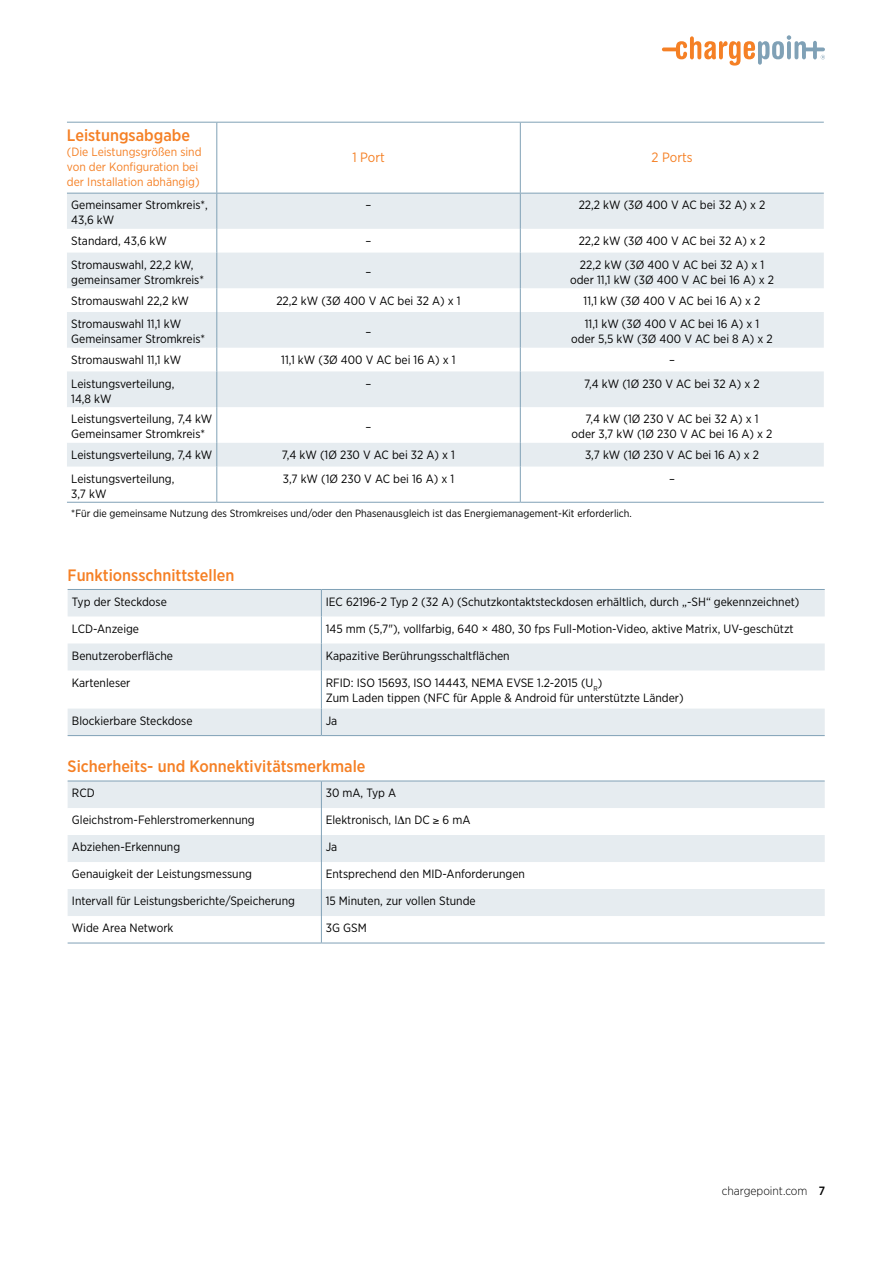
<style>
.page{position:relative;width:893px;height:1263px;background:#fff}
.page>*{position:absolute;margin:0;border:0;box-sizing:border-box;transform-origin:0 0}
.t1{font:500 16.5px "Gotham Narrow";color:#f58025}
.t2{font:13.5px "Gotham Narrow";color:#f58025}
.t3{font:12px/15px "Gotham Narrow";color:#000}
.t4{font:12px/15px "Gotham Narrow";color:#f58025}
.t5{font:300 12px "Gotham Narrow";color:#000}
.t6{font:10.5px "Gotham Narrow";color:#000}
.s1{font-weight:500}
</style>
<div class="page">
<svg style="left:662px;top:35px;width:163px;height:31px"></svg>
<svg style="left:68px;top:782px;width:757px;height:134px;fill:#e6ecf0"></svg>
<hr style="left:68px;top:781px;width:253px;height:1px;background:#80a1b6">
<hr style="left:321px;top:781px;width:504px;height:1px;background:#80a1b6">
<svg style="left:321px;top:781px;width:1px;height:162px"></svg>
<hr style="left:68px;top:943px;width:253px;height:1px;background:#80a1b6">
<hr style="left:321px;top:943px;width:504px;height:1px;background:#80a1b6">
<svg style="left:68px;top:590px;width:757px;height:145px;fill:#e6ecf0"></svg>
<hr style="left:68px;top:735px;width:253px;height:1px;background:#80a1b6">
<hr style="left:321px;top:735px;width:504px;height:1px;background:#80a1b6">
<hr style="left:68px;top:589px;width:253px;height:1px;background:#80a1b6">
<hr style="left:321px;top:589px;width:504px;height:1px;background:#80a1b6">
<svg style="left:321px;top:590px;width:1px;height:80px"></svg>
<hr style="left:321px;top:670px;width:1px;height:39px;background:#80a1b6">
<svg style="left:321px;top:709px;width:1px;height:26px"></svg>
<svg style="left:67px;top:194px;width:757px;height:273px;fill:#e6ecf0"></svg>
<hr style="left:67px;top:122px;width:150px;height:1px;background:#80a1b6">
<hr style="left:217px;top:122px;width:303px;height:1px;background:#80a1b6">
<hr style="left:520px;top:122px;width:304px;height:1px;background:#80a1b6">
<hr style="left:217px;top:123px;width:1px;height:70px;background:#80a1b6">
<hr style="left:520px;top:123px;width:1px;height:70px;background:#80a1b6">
<hr style="left:217px;top:193px;width:1px;height:36px;background:#80a1b6">
<hr style="left:520px;top:193px;width:1px;height:36px;background:#80a1b6">
<svg style="left:217px;top:229px;width:1px;height:24px"></svg>
<svg style="left:520px;top:229px;width:1px;height:24px"></svg>
<hr style="left:217px;top:253px;width:1px;height:35px;background:#80a1b6">
<hr style="left:520px;top:253px;width:1px;height:35px;background:#80a1b6">
<svg style="left:217px;top:288px;width:1px;height:24px"></svg>
<svg style="left:520px;top:288px;width:1px;height:24px"></svg>
<hr style="left:217px;top:312px;width:1px;height:36px;background:#80a1b6">
<hr style="left:520px;top:312px;width:1px;height:36px;background:#80a1b6">
<svg style="left:217px;top:348px;width:1px;height:23px"></svg>
<svg style="left:520px;top:348px;width:1px;height:23px"></svg>
<hr style="left:217px;top:371px;width:1px;height:36px;background:#80a1b6">
<hr style="left:520px;top:371px;width:1px;height:36px;background:#80a1b6">
<hr style="left:217px;top:407px;width:1px;height:36px;background:#80a1b6">
<hr style="left:520px;top:407px;width:1px;height:36px;background:#80a1b6">
<svg style="left:217px;top:443px;width:1px;height:24px"></svg>
<svg style="left:520px;top:443px;width:1px;height:24px"></svg>
<hr style="left:217px;top:467px;width:1px;height:35px;background:#80a1b6">
<hr style="left:520px;top:467px;width:1px;height:35px;background:#80a1b6">
<hr style="left:67px;top:502px;width:150px;height:1px;background:#80a1b6">
<hr style="left:217px;top:502px;width:303px;height:1px;background:#80a1b6">
<hr style="left:520px;top:502px;width:304px;height:1px;background:#80a1b6">
<hr style="left:67px;top:193px;width:150px;height:1px;background:#80a1b6">
<hr style="left:217px;top:193px;width:303px;height:1px;background:#80a1b6">
<hr style="left:520px;top:193px;width:304px;height:1px;background:#80a1b6">
<h1 class="t1" style="left:67px;top:125px;width:125px">Leistungsabgabe</h1>
<p class="t4" style="left:67px;top:144px;width:136px">(Die Leistungsgrößen sind von der Konfiguration bei der Installation abhängig)</p>
<p class="t2" style="left:352px;top:149px;width:34px">1 Port</p>
<p class="t2" style="left:652px;top:149px;width:42px">2 Ports</p>
<p class="t3" style="left:71px;top:198px;width:138px">Gemeinsamer Stromkreis*,<br>43,6 kW</p>
<p class="t3" style="left:366px;top:198px;width:7px">–</p>
<p class="t3" style="left:579px;top:198px;width:188px">22,2 kW (3Ø 400 V AC bei 32 A) x 2</p>
<p class="t3" style="left:71px;top:233px;width:97px">Standard, 43,6 kW</p>
<p class="t3" style="left:366px;top:233px;width:7px">–</p>
<p class="t3" style="left:579px;top:233px;width:188px">22,2 kW (3Ø 400 V AC bei 32 A) x 2</p>
<p class="t3" style="left:71px;top:257px;width:134px">Stromauswahl, 22,2 kW, gemeinsamer Stromkreis*</p>
<p class="t3" style="left:570px;top:257px;width:205px;text-align:center">22,2 kW (3Ø 400 V AC bei 32 A) x 1 oder 11,1 kW (3Ø 400 V AC bei 16 A) x 2</p>
<p class="t3" style="left:366px;top:264px;width:7px">–</p>
<p class="t3" style="left:71px;top:293px;width:119px">Stromauswahl 22,2 kW</p>
<p class="t3" style="left:276px;top:293px;width:186px">22,2 kW (3Ø 400 V AC bei 32 A) x 1</p>
<p class="t3" style="left:584px;top:293px;width:178px">11,1 kW (3Ø 400 V AC bei 16 A) x 2</p>
<p class="t3" style="left:71px;top:316px;width:135px">Stromauswahl 11,1 kW<br>Gemeinsamer Stromkreis*</p>
<p class="t3" style="left:571px;top:316px;width:203px;text-align:center">11,1 kW (3Ø 400 V AC bei 16 A) x 1<br>oder 5,5 kW (3Ø 400 V AC bei 8 A) x 2</p>
<p class="t3" style="left:366px;top:324px;width:7px">–</p>
<p class="t3" style="left:71px;top:352px;width:111px">Stromauswahl 11,1 kW</p>
<p class="t3" style="left:281px;top:352px;width:176px">11,1 kW (3Ø 400 V AC bei 16 A) x 1</p>
<p class="t3" style="left:669px;top:352px;width:7px">–</p>
<p class="t3" style="left:71px;top:376px;width:105px">Leistungsverteilung,<br>14,8 kW</p>
<p class="t3" style="left:366px;top:376px;width:7px">–</p>
<p class="t3" style="left:584px;top:376px;width:177px">7,4 kW (1Ø 230 V AC bei 32 A) x 2</p>
<p class="t3" style="left:71px;top:411px;width:143px">Leistungsverteilung, 7,4 kW<br>Gemeinsamer Stromkreis*</p>
<p class="t3" style="left:571px;top:411px;width:202px;text-align:center">7,4 kW (1Ø 230 V AC bei 32 A) x 1<br>oder 3,7 kW (1Ø 230 V AC bei 16 A) x 2</p>
<p class="t3" style="left:366px;top:419px;width:7px">–</p>
<p class="t3" style="left:71px;top:447px;width:143px">Leistungsverteilung, 7,4 kW</p>
<p class="t3" style="left:282px;top:447px;width:175px">7,4 kW (1Ø 230 V AC bei 32 A) x 1</p>
<p class="t3" style="left:585px;top:447px;width:176px">3,7 kW (1Ø 230 V AC bei 16 A) x 2</p>
<p class="t3" style="left:71px;top:471px;width:105px">Leistungsverteilung,<br>3,7 kW</p>
<p class="t3" style="left:283px;top:471px;width:173px">3,7 kW (1Ø 230 V AC bei 16 A) x 1</p>
<p class="t3" style="left:669px;top:471px;width:7px">–</p>
<p class="t6" style="left:71px;top:507px;width:562px">*Für die gemeinsame Nutzung des Stromkreises und/oder den Phasenausgleich ist das Energiemanagement-Kit erforderlich.</p>
<h1 class="t1" style="left:68px;top:565px;width:168px">Funktionsschnittstellen</h1>
<p class="t3" style="left:72px;top:594px;width:96px">Typ der Steckdose</p>
<p class="t3" style="left:326px;top:594px;width:475px">IEC 62196-2 Typ 2 (32 A) (Schutzkontaktsteckdosen erhältlich, durch „-SH“ gekennzeichnet)</p>
<p class="t3" style="left:72px;top:621px;width:69px">LCD-Anzeige</p>
<p class="t3" style="left:326px;top:621px;width:470px">145 mm (5,7"), vollfarbig, 640 × 480, 30 fps Full-Motion-Video, aktive Matrix, UV-geschützt</p>
<p class="t3" style="left:72px;top:648px;width:103px">Benutzeroberfläche</p>
<p class="t3" style="left:326px;top:648px;width:186px">Kapazitive Berührungsschaltflächen</p>
<p class="t3" style="left:72px;top:675px;width:60px">Kartenleser</p>
<p class="t3" style="left:326px;top:675px;width:359px">RFID: ISO 15693, ISO 14443, NEMA EVSE 1.2-2015 (U<sub>R</sub>)<br>Zum Laden tippen (NFC für Apple &amp; Android für unterstützte Länder)</p>
<p class="t3" style="left:72px;top:713px;width:122px">Blockierbare Steckdose</p>
<p class="t3" style="left:326px;top:713px;width:13px">Ja</p>
<h1 class="t1" style="left:68px;top:756px;width:299px">Sicherheits- und Konnektivitätsmerkmale</h1>
<p class="t3" style="left:72px;top:785px;width:24px">RCD</p>
<p class="t3" style="left:326px;top:785px;width:72px">30 mA, Typ A</p>
<p class="t3" style="left:72px;top:812px;width:184px">Gleichstrom-Fehlerstromerkennung</p>
<p class="t3" style="left:326px;top:812px;width:146px">Elektronisch, I∆n DC ≥ 6 mA</p>
<p class="t3" style="left:72px;top:839px;width:110px">Abziehen-Erkennung</p>
<p class="t3" style="left:326px;top:839px;width:13px">Ja</p>
<p class="t3" style="left:72px;top:866px;width:182px">Genauigkeit der Leistungsmessung</p>
<p class="t3" style="left:326px;top:866px;width:201px">Entsprechend den MID-Anforderungen</p>
<p class="t3" style="left:72px;top:893px;width:225px">Intervall für Leistungsberichte/Speicherung</p>
<p class="t3" style="left:326px;top:893px;width:151px">15 Minuten, zur vollen Stunde</p>
<p class="t3" style="left:72px;top:920px;width:103px">Wide Area Network</p>
<p class="t3" style="left:326px;top:920px;width:42px">3G GSM</p>
<p class="t5" style="left:722px;top:1183px;width:105px">chargepoint.com <span class="s1">7</span></p>
</div>
